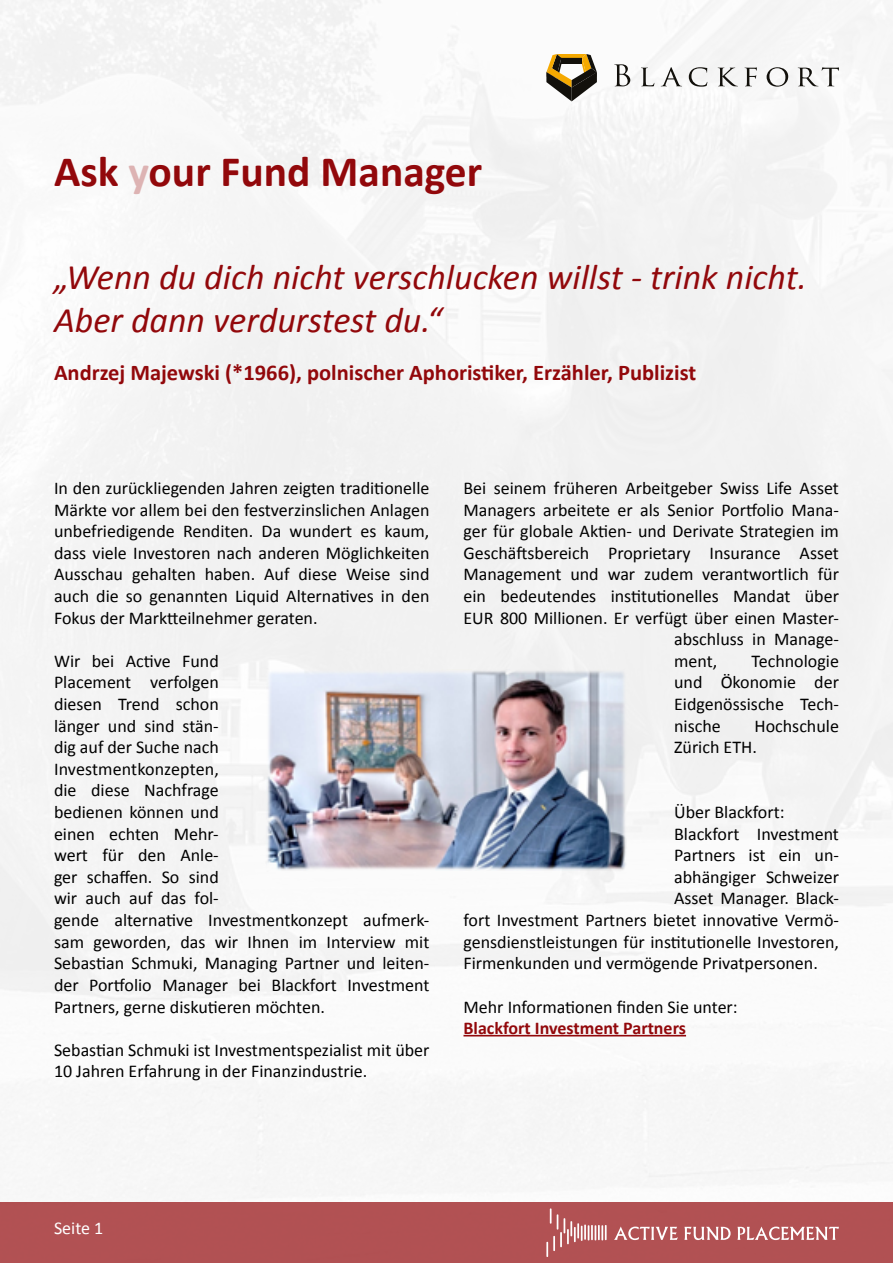
<style>
.page{position:relative;width:893px;height:1263px;background:#fff}
.page>*{position:absolute;margin:0;border:0;box-sizing:border-box;transform-origin:0 0}
.t1{font:700 43.5px "Calibri";color:#92080b}
.t2{font:italic 36px/43.2px "Calibri";color:#92080b}
.t3{font:700 22.5px "Calibri";color:#92080b}
.t4{font:18px/21.6px "Calibri";color:#000}
.t5{font:700 18px "Calibri";color:#92080b}
.t6{font:18px "Calibri";color:#fff}
.s1{color:#ddb3b3}
</style>
<div class="page">
<div style="left:0;top:0;width:870px;height:1263px;background:#f5f5f5"></div>
<div style="left:321px;top:0;width:572px;height:1263px;background:#f5f5f5"></div>
<div style="left:0;top:1202px;width:893px;height:61px;background:#b15153"></div>
<svg style="left:546px;top:1208px;width:61px;height:49px"></svg>
<svg style="left:614px;top:1226px;width:225px;height:14px"></svg>
<hr style="left:463px;top:1035px;width:223px;height:1px;background:#92080b">
<img style="left:267px;top:670px;width:359px;height:201px">
<svg style="left:614px;top:64px;width:16px;height:22px"></svg>
<svg style="left:641px;top:68px;width:13px;height:18px"></svg>
<svg style="left:661px;top:67px;width:21px;height:19px"></svg>
<svg style="left:689px;top:67px;width:18px;height:20px"></svg>
<svg style="left:718px;top:68px;width:20px;height:18px"></svg>
<svg style="left:745px;top:67px;width:12px;height:19px"></svg>
<svg style="left:767px;top:67px;width:21px;height:20px"></svg>
<svg style="left:798px;top:67px;width:41px;height:19px"></svg>
<svg style="left:546px;top:54px;width:51px;height:47px"></svg>
<h1 class="t1" style="left:54px;top:143px;width:430px">Ask <span class="s1">y</span>our Fund Manager</h1>
<h2 class="t2" style="left:54px;top:254px;width:754px">„Wenn du dich nicht verschlucken willst - trink nicht.<br>Aber dann verdurstest du.“</h2>
<p class="t3" style="left:54px;top:358px;width:644px">Andrzej Majewski (*1966), polnischer Aphoristiker, Erzähler, Publizist</p>
<p class="t4" style="left:54px;top:477px;width:377px;text-align:justify">In den zurückliegenden Jahren zeigten traditionelle Märkte vor allem bei den festverzinslichen Anlagen unbefriedigende Renditen. Da wundert es kaum, dass viele Investoren nach anderen Möglichkeiten Ausschau gehalten haben. Auf diese Weise sind auch die so genannten Liquid Alternatives in den Fokus der Marktteilnehmer geraten.</p>
<p class="t4" style="left:54px;top:650px;width:377px">Wir bei Active Fund<br>Placement verfolgen<br>diesen Trend schon<br>länger und sind stän-<br>dig auf der Suche nach<br>Investmentkonzepten,<br>die diese Nachfrage<br>bedienen können und<br>einen echten Mehr-<br>wert für den Anle-<br>ger schaffen. So sind<br>wir auch auf das fol-<br>gende alternative Investmentkonzept aufmerk&shy;sam geworden, das wir Ihnen im Interview mit<br>Sebastian Schmuki, Managing Partner und leiten&shy;der Portfolio Manager bei Blackfort Investment<br>Partners, gerne diskutieren möchten.</p>
<p class="t4" style="left:54px;top:1039px;width:377px">Sebastian Schmuki ist Investmentspezialist mit über<br>10 Jahren Erfahrung in der Finanzindustrie.</p>
<p class="t4" style="left:463px;top:477px;width:377px">Bei seinem früheren Arbeitgeber Swiss Life Asset</p>
<p class="t4" style="left:463px;top:499px;width:377px">Managers arbeitete er als Senior Portfolio Mana-</p>
<p class="t4" style="left:463px;top:520px;width:377px">ger für globale Aktien- und Derivate Strategien im</p>
<p class="t4" style="left:463px;top:542px;width:377px">Geschäftsbereich Proprietary Insurance Asset</p>
<p class="t4" style="left:463px;top:564px;width:377px">Management und war zudem verantwortlich für</p>
<p class="t4" style="left:463px;top:585px;width:377px">ein bedeutendes institutionelles Mandat über</p>
<p class="t4" style="left:463px;top:607px;width:377px">EUR 800 Millionen. Er verfügt über einen Master-</p>
<p class="t4" style="left:674px;top:628px;width:166px">abschluss in Manage-</p>
<p class="t4" style="left:674px;top:650px;width:45px">ment,</p>
<p class="t4" style="left:674px;top:650px;width:166px;text-align:justify;text-indent:77px">Technologie und Ökonomie der Eidgenössische Tech&shy;nische</p>
<p class="t4" style="left:674px;top:715px;width:166px;text-indent:80px">Hochschule<br>Zürich ETH.</p>
<p class="t4" style="left:674px;top:801px;width:112px">Über Blackfort:</p>
<p class="t4" style="left:674px;top:823px;width:166px">Blackfort Investment</p>
<p class="t4" style="left:674px;top:844px;width:166px">Partners ist ein un-</p>
<p class="t4" style="left:674px;top:866px;width:166px">abhängiger Schweizer</p>
<p class="t4" style="left:674px;top:888px;width:166px">Asset Manager. Black-</p>
<p class="t4" style="left:463px;top:909px;width:377px">fort Investment Partners bietet innovative Vermö-</p>
<p class="t4" style="left:463px;top:931px;width:377px">gensdienstleistungen für institutionelle Investoren,</p>
<p class="t4" style="left:463px;top:952px;width:356px">Firmenkunden und vermögende Privatpersonen.</p>
<p class="t4" style="left:463px;top:996px;width:276px">Mehr Informationen finden Sie unter:</p>
<p class="t5" style="left:463px;top:1016px;width:224px">Blackfort Investment Partners</p>
<p class="t6" style="left:54px;top:1217px;width:51px">Seite 1</p>
</div>
